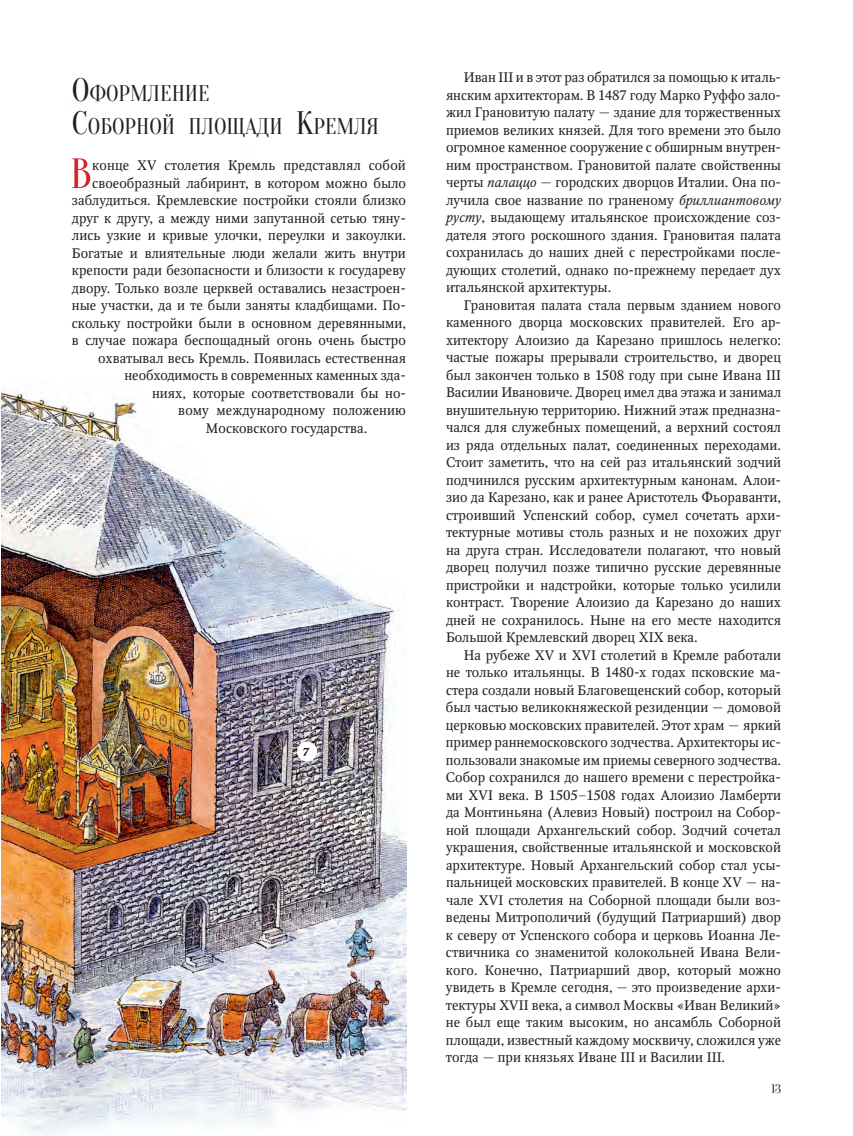
<style>
.page{position:relative;width:853px;height:1136px;background:#fff}
.page>*{position:absolute;margin:0;border:0;box-sizing:border-box;transform-origin:0 0}
.t1{font:42.25px "Oranienbaum";color:#d1232a}
.t2{font:22.75px/33.8px "Oranienbaum";color:#231f20}
.t3{font:13.75px/17.5px "Octava C";color:#231f20;text-align:justify}
.t4{font:12.5px "Oranienbaum";color:#231f20}
.s1{font-size:32.5px}
.s2{font-style:italic}
</style>
<div class="page">
<img style="left:1px;top:389px;width:406px;height:747px">
<div style="left:297px;top:742px;width:20px;height:20px;background:#fff;border-radius:50%"></div>
<svg style="left:303px;top:748px;width:6px;height:8px"></svg>
<h2 class="t2" style="left:72px;top:79px;width:308px"><span class="s1">О</span>ФОРМЛЕНИЕ<br><span class="s1">С</span>ОБОРНОЙ ПЛОЩАДИ <span class="s1">К</span>РЕМЛЯ</h2>
<h1 class="t1" style="left:70px;top:158px;width:23px">В</h1>
<p class="t3" style="left:92px;top:158px;width:315px">конце XV столетия Кремль представлял собой</p>
<p class="t3" style="left:92px;top:175px;width:315px">своеобразный лабиринт, в котором можно было</p>
<p class="t3" style="left:72px;top:193px;width:335px">заблудиться. Кремлевские постройки стояли близко</p>
<p class="t3" style="left:72px;top:210px;width:335px">друг к другу, а между ними запутанной сетью тяну-</p>
<p class="t3" style="left:72px;top:228px;width:335px">лись узкие и кривые улочки, переулки и закоулки.</p>
<p class="t3" style="left:72px;top:245px;width:335px">Богатые и влиятельные люди желали жить внутри</p>
<p class="t3" style="left:72px;top:263px;width:335px">крепости ради безопасности и близости к государеву</p>
<p class="t3" style="left:72px;top:280px;width:335px">двору. Только возле церквей оставались незастроен-</p>
<p class="t3" style="left:72px;top:298px;width:335px">ные участки, да и те были заняты кладбищами. По-</p>
<p class="t3" style="left:72px;top:315px;width:335px">скольку постройки были в основном деревянными,</p>
<p class="t3" style="left:72px;top:333px;width:335px">в случае пожара беспощадный огонь очень быстро</p>
<p class="t3" style="left:98px;top:350px;width:309px">охватывал весь Кремль. Появилась естественная</p>
<p class="t3" style="left:124px;top:368px;width:283px">необходимость в современных каменных зда-</p>
<p class="t3" style="left:152px;top:385px;width:255px">ниях, которые соответствовали бы но-</p>
<p class="t3" style="left:178px;top:403px;width:229px">вому международному положению</p>
<p class="t3" style="left:206px;top:420px;width:163px">Московского государства.</p>
<p class="t3" style="left:446px;top:70px;width:336px;text-indent:18px">Иван III и в этот раз обра тился за помощью к италь&shy;янским архитекторам. В 1487 году Марко Руффо зало&shy;жил Грановитую палату — здание для торжественных приемов великих князей. Для того времени это было огромное каменное сооружение с обширным внутрен&shy;ним пространством. Грановитой палате свойственны черты <span class="s2">палаццо</span> — городских дворцов Италии. Она по&shy;лучила свое название по граненому <span class="s2">бриллиантовому русту</span>, выдающему итальянское происхождение соз&shy;дателя этого роскошного здания. Грановитая палата сохранилась до наших дней с перестройками после&shy;дующих столетий, однако по-прежнему передает дух итальянской архитектуры.</p>
<p class="t3" style="left:446px;top:297px;width:336px;text-indent:18px">Грановитая палата стала первым зданием нового каменного дворца московских правителей. Его ар&shy;хитектору Алоизио да Карезано пришлось нелегко: частые пожары прерывали строительство, и дворец был закончен только в 1508 году при сыне Ивана III Василии Ивановиче. Дворец имел два этажа и занимал внушительную территорию. Нижний этаж предназна&shy;чался для служебных помещений, а верхний состоял из ряда отдельных палат, соединенных переходами.<br>Стоит заметить, что на сей раз итальянский зодчий подчинился русским архитектурным канонам. Алои&shy;зио да Карезано, как и ранее Аристотель Фьораванти, строивший Успенский собор, сумел сочетать архи&shy;тектурные мотивы столь разных и не похожих друг на друга стран. Исследователи полагают, что новый дворец получил позже типично русские деревянные пристройки и надстройки, которые только усилили контраст. Творение Алоизио да Карезано до наших дней не сохранилось. Ныне на его месте находится Большой Кремлевский дворец XIX века.</p>
<p class="t3" style="left:446px;top:647px;width:336px;text-indent:18px">На рубеже XV и XVI столетий в Кремле работали не только итальянцы. В 1480-х годах псковские ма&shy;стера создали новый Благовещенский собор, который был частью великокняжеской резиденции — домовой церковью московских правителей. Этот храм — яркий пример раннемосковского зодчества. Архитекторы ис&shy;пользовали знакомые им приемы северного зодчества.<br>Собор сохранился до нашего времени с перестройка&shy;ми XVI века. В 1505–1508 годах Алоизио Ламберти да Монтиньяна (Алевиз Новый) построил на Собор&shy;ной площади Архангельский собор. Зодчий сочетал украшения, свойственные итальянской и московской архитектуре. Новый Архангельский собор стал усы&shy;пальницей московских правителей. В конце XV — на&shy;чале XVI столетия на Соборной площади были воз&shy;ведены Митрополичий (будущий Патриарший) двор к северу от Успенского собора и церковь Иоанна Ле&shy;ствичника со знаменитой колокольней Ивана Вели&shy;кого. Конечно, Патриарший двор, который можно увидеть в Кремле сегодня, — это произведение архи&shy;тектуры XVII века, а символ Москвы «Иван Великий» не был еще таким высоким, но ансамбль Соборной площади, известный каждому москвичу, сложился уже тогда — при князьях Иване III и Василии III.</p>
<p class="t4" style="left:771px;top:1084px;width:11px">13</p>
</div>
